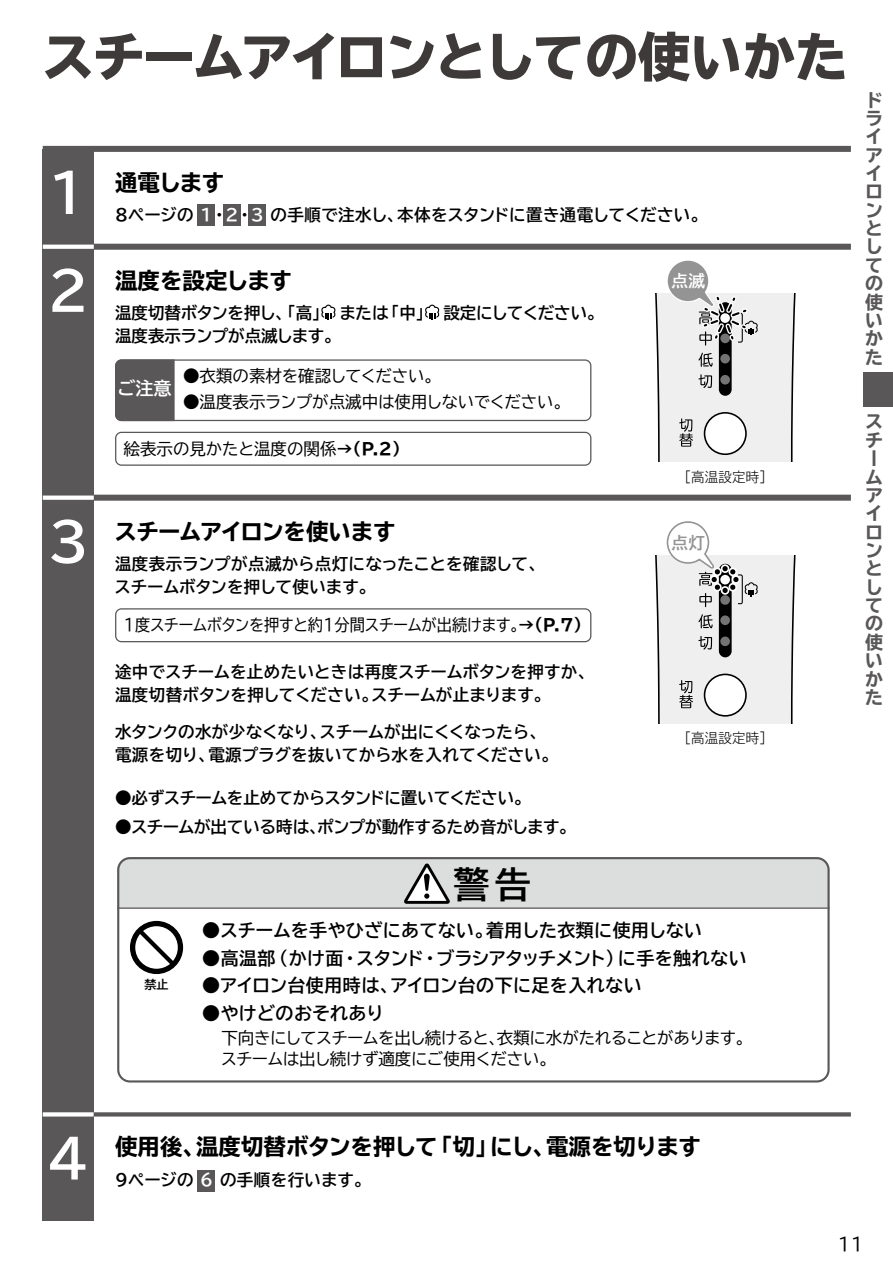
<style>
.page{position:relative;width:893px;height:1263px;background:#fff}
.page>*{position:absolute;margin:0;border:0;box-sizing:border-box;transform-origin:0 0}
.t1{font:800 52.5px "TBUD Go Std";letter-spacing:-.04em;color:#3e3a39}
.t2{font:700 52.5px/97.8px "TBUD Go Std";color:#fff}
.t3{font:700 36px "TBUD Go Std";color:#000}
.t4{font:700 expanded 22.5px "TBUD Go Std";color:#000}
.t5{font:700 expanded 22.5px "TBUD Go Std";letter-spacing:-.02em;color:#000}
.t6{font:700 18px "TBUD Go Std";letter-spacing:.015em;color:#000}
.t7{font:700 18px "TBUD Go Std";letter-spacing:-.015em;color:#000}
.t8{font:700 expanded 18px/18.3px "TBUD Go Std";color:#595757}
.t9{font:700 18px "TBUD Go Std";color:#fff}
.t10{font:18px "TBUD Go Std";color:#000}
.t11{font:700 16.5px/23.4px "TBUD Go Std";letter-spacing:-.005em;color:#000}
.t12{font:16.5px/21.3px "TBUD Go Std";letter-spacing:-.03em;color:#000}
.t13{font:700 16.5px "TBUD Go Std";letter-spacing:.025em;color:#000}
.t14{font:16.5px "TBUD Go Std";letter-spacing:-.01em;color:#000}
.t15{font:16.5px "TBUD Go Std";letter-spacing:-.03em;color:#000;scale:.92 1}
.t16{font:700 16.5px "TBUD Go Std";letter-spacing:-.04em;color:#000}
.t17{font:16.5px "TBUD Go Std";color:#000}
.t18{font:700 16.5px "TBUD Go Std";color:#fff}
.t19{font:700 16.5px "TBUD Go Std";color:#949495}
.t20{font:300 13.5px "TBUD Go Std Super";letter-spacing:.015em;color:#000}
.t21{font:700 12px "TBUD Go Std";color:#000}
.s1{color:#fff}
.s2{font-weight:700;font-stretch:expanded}
</style>
<div class="page">
<div style="left:43px;top:146px;width:808px;height:6px;background:#595757"></div>
<div style="left:43px;top:244px;width:808px;height:6px;background:#595757"></div>
<div style="left:43px;top:495px;width:808px;height:6px;background:#595757"></div>
<div style="left:43px;top:149px;width:51px;height:1072px;background:#595757"></div>
<svg style="left:43px;top:245px;width:51px;height:4px"></svg>
<div style="left:43px;top:495px;width:51px;height:5px;background:#fff"></div>
<div style="left:249px;top:204px;width:17px;height:22px;background:#595757"></div>
<div style="left:223px;top:204px;width:17px;height:22px;background:#595757"></div>
<div style="left:198px;top:204px;width:17px;height:22px;background:#595757"></div>
<div style="left:864px;top:372px;width:29px;height:34px;background:#595757"></div>
<svg style="left:115px;top:432px;width:476px;height:34px"></svg>
<svg style="left:115px;top:359px;width:476px;height:62px"></svg>
<svg style="left:655px;top:260px;width:141px;height:201px"></svg>
<svg style="left:655px;top:521px;width:141px;height:202px"></svg>
<svg style="left:117px;top:909px;width:713px;height:173px"></svg>
<svg style="left:117px;top:857px;width:713px;height:50px;background:#d3d4d4"></svg>
<hr style="left:117px;top:907px;width:713px;height:2px;background:#595757">
<svg style="left:130px;top:921px;width:53px;height:53px"></svg>
<svg style="left:321px;top:305px;width:15px;height:15px"></svg>
<svg style="left:425px;top:305px;width:14px;height:15px"></svg>
<svg style="left:115px;top:608px;width:476px;height:34px"></svg>
<div style="left:198px;top:1170px;width:17px;height:21px;background:#595757"></div>
<svg style="left:43px;top:1112px;width:51px;height:4px"></svg>
<svg style="left:94px;top:1112px;width:757px;height:4px;background:#656363"></svg>
<h1 class="t1" style="left:42px;top:28px;width:808px">スチームアイロンとしての使いかた</h1>
<h1 class="t2" style="left:48px;top:145px;width:43px">1<br>2</h1>
<h1 class="t2" style="left:48px;top:493px;width:43px">3</h1>
<h3 class="t5" style="left:115px;top:170px;width:111px">通電します</h3>
<p class="t13" style="left:115px;top:201px;width:594px">8ページの <span class="s1">1</span>・<span class="s1">2</span>・<span class="s1">3</span> の手順で注水し、本体をスタンドに置き通電してください。</p>
<h3 class="t4" style="left:115px;top:268px;width:178px">温度を設定します</h3>
<p class="t11" style="left:115px;top:301px;width:490px">温度切替ボタンを押し、「高」　または「中」　設定にしてください。温度表示ランプが点滅します。</p>
<p class="t9" style="left:118px;top:373px;width:56px">ご注意</p>
<p class="t14" style="left:183px;top:363px;width:259px">●衣類の素材を確認してください。</p>
<p class="t14" style="left:183px;top:388px;width:389px">●温度表示ランプが点滅中は使用しないでください。</p>
<p class="t17" style="left:124px;top:435px;width:286px">絵表示の見かたと温度の関係<span class="s2">→（P.2）</span></p>
<h3 class="t5" style="left:115px;top:519px;width:282px">スチームアイロンを使います</h3>
<p class="t11" style="left:115px;top:552px;width:432px">温度表示ランプが点滅から点灯になったことを確認して、スチームボタンを押して使います。</p>
<p class="t15" style="left:124px;top:611px;width:508px">1度スチームボタンを押すと約1分間スチームが出続けます。<span class="s2">→（P.7）</span></p>
<p class="t11" style="left:115px;top:660px;width:481px">途中でスチームを止めたいときは再度スチームボタンを押すか、温度切替ボタンを押してください。スチームが止まります。</p>
<p class="t11" style="left:115px;top:720px;width:444px">水タンクの水が少なくなり、スチームが出にくくなったら、電源を切り、電源プラグを抜いてから水を入れてください。</p>
<p class="t16" style="left:115px;top:784px;width:417px">●必ずスチームを止めてからスタンドに置いてください。</p>
<p class="t11" style="left:115px;top:816px;width:462px">●スチームが出ている時は、ポンプが動作するため音がします。</p>
<p class="t18" style="left:671px;top:267px;width:35px">点滅</p>
<p class="t20" style="left:677px;top:466px;width:97px">［高温設定時］</p>
<p class="t19" style="left:672px;top:529px;width:35px">点灯</p>
<p class="t20" style="left:677px;top:727px;width:97px">［高温設定時］</p>
<p class="t21" style="left:144px;top:975px;width:26px">禁止</p>
<h2 class="t3" style="left:454px;top:855px;width:79px">警告</h2>
<p class="t6" style="left:202px;top:915px;width:501px">●スチームを手やひざにあてない。着用した衣類に使用しない</p>
<p class="t7" style="left:202px;top:943px;width:546px">●高温部（かけ面・スタンド・ブラシアタッチメント）に手を触れない</p>
<p class="t6" style="left:202px;top:971px;width:441px">●アイロン台使用時は、アイロン台の下に足を入れない</p>
<p class="t6" style="left:202px;top:998px;width:183px">●やけどのおそれあり</p>
<p class="t12" style="left:221px;top:1027px;width:533px">下向きにしてスチームを出し続けると、衣類に水がたれることがあります。スチームは出し続けず適度にご使用ください。</p>
<p class="t8" style="left:865px;top:91px;width:19px">ドライアイロンとしての使いかた</p>
<p class="t8" style="left:865px;top:413px;width:19px">スチームアイロンとしての使いかた</p>
<h1 class="t2" style="left:48px;top:1110px;width:43px">4</h1>
<h3 class="t4" style="left:115px;top:1134px;width:588px">使用後、温度切替ボタンを押して「切」にし、電源を切ります</h3>
<p class="t13" style="left:115px;top:1167px;width:257px">9ページの <span class="s1">6</span> の手順を行います。</p>
<p class="t10" style="left:838px;top:1229px;width:28px">11</p>
</div>
